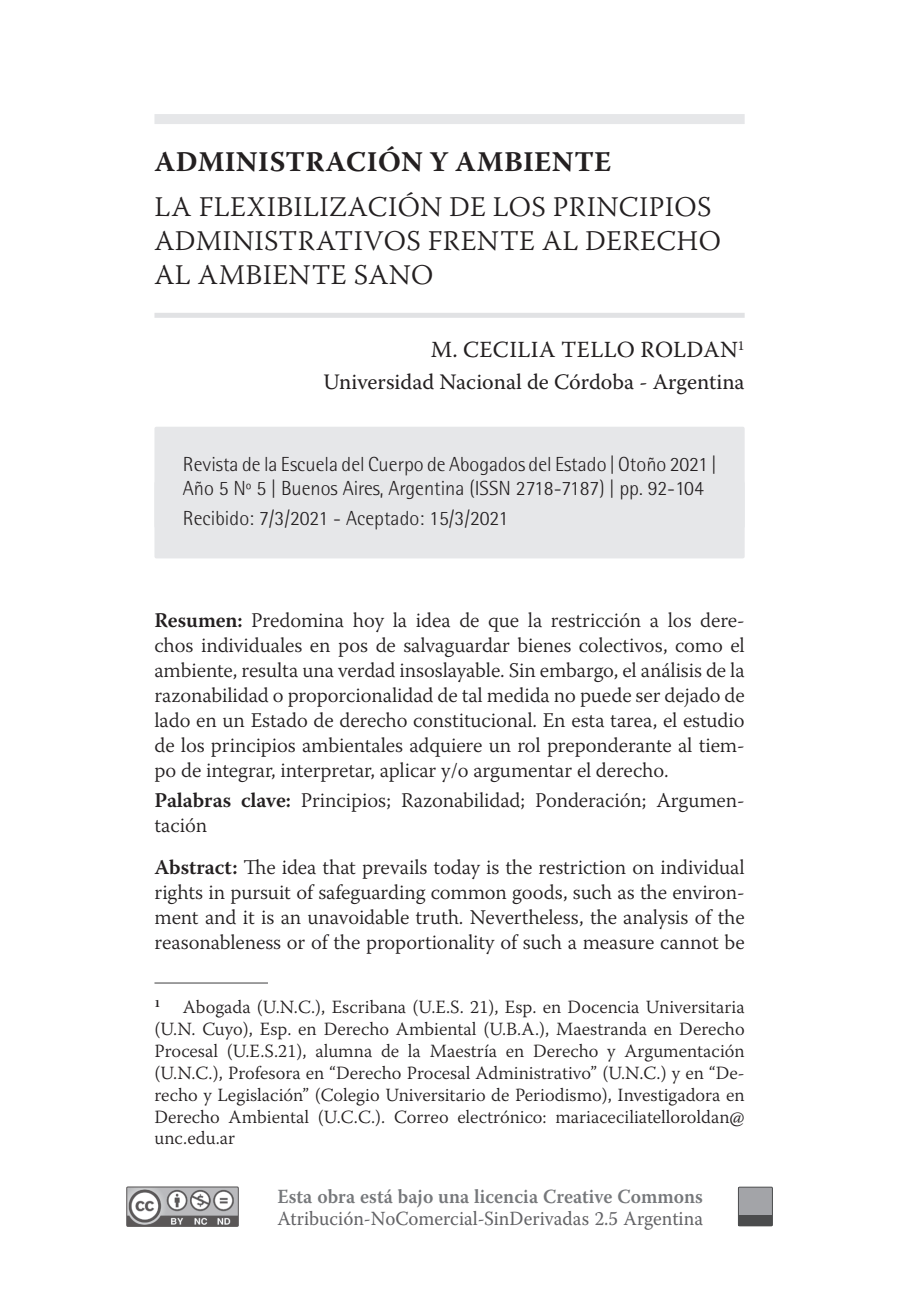
<style>
.page{position:relative;width:908px;height:1304px;background:#fff}
.page>*{position:absolute;margin:0;border:0;box-sizing:border-box;transform-origin:0 0}
.titulo-filete-inf{font:300 28.4px/34px "Warnock Pro";letter-spacing:.015em;color:#231f20}
.titulo-filete-sup{font:700 28.4px "Warnock Pro";letter-spacing:.01em;color:#231f20}
.autor{font:23px "Warnock Pro";letter-spacing:.015em;color:#231f20}
.autor-datos{font:22px "Warnock Pro";color:#231f20}
.resumen{font:300 20.8px/25px "Warnock Pro";letter-spacing:-.005em;color:#231f20;text-align:justify}
.resumen-cep{font:300 20.8px/25px "Warnock Pro";letter-spacing:-.005em;color:#231f20}
.cuadro-articulo{font:300 20.4px/24.4px "Rotis Semi Sans";color:#231f20}
.zocalos-impar{font:20px/22px "Warnock Pro";color:#636366;scale:.95 1}
.Nota{font:300 18.6px/22px "Warnock Pro";color:#231f20;text-align:justify}
.s1{font-weight:600}
.s2{font-weight:600;color:#76787b}
</style>
<div class="page">
<div style="left:154px;top:114px;width:590px;height:10px;background:#e6e7e9"></div>
<div style="left:154px;top:313px;width:590px;height:5px;background:#e1e2e4"></div>
<div style="left:154px;top:427px;width:590px;height:101px;background:#e6e7e9;border-radius:2px"></div>
<div style="left:154px;top:481px;width:590px;height:77px;background:#e6e7e9;border-radius:2px"></div>
<hr style="left:154px;top:983px;width:114px;height:1px;background:#3e3e3f">
<img style="left:128px;top:1188px;width:109px;height:37px">
<div style="left:126px;top:1186px;width:113px;height:41px;border:1px solid #231f20"></div>
<div style="left:738px;top:1187px;width:34px;height:39px;background:#a3a4a8"></div>
<div style="left:737px;top:1187px;width:35px;height:39px;border:1px solid #4b4c4d"></div>
<div style="left:738px;top:1215px;width:33px;height:11px;background:#4b4c4d"></div>
<p class="titulo-filete-sup" style="left:154px;top:145px;width:458px">ADMINISTRACIÓN Y AMBIENTE</p>
<p class="titulo-filete-inf" style="left:154px;top:190px;width:567px">LA FLEXIBILIZACIÓN DE LOS PRINCIPIOS<br>ADMINISTRATIVOS FRENTE AL DERECHO<br>AL AMBIENTE SANO</p>
<p class="autor" style="left:430px;top:336px;width:315px">M. CECILIA TELLO ROLDAN<sup>1</sup></p>
<p class="autor-datos" style="left:323px;top:369px;width:422px">Universidad Nacional de Córdoba - Argentina</p>
<p class="cuadro-articulo" style="left:183px;top:452px;width:534px">Revista de la Escuela del Cuerpo de Abogados del Estado | Otoño 2021 |<br>Año 5 Nº 5 | Buenos Aires, Argentina (ISSN 2718-7187) | pp. 92-104</p>
<p class="cuadro-articulo" style="left:183px;top:506px;width:327px">Recibido: 7/3/2021 - Aceptado: 15/3/2021</p>
<p class="resumen" style="left:154px;top:607px;width:591px"><span class="s1">Resumen:</span> Predomina hoy la idea de que la restricción a los dere&shy;chos individuales en pos de salvaguardar bienes colectivos, como el ambiente, resulta una verdad insoslayable. Sin embargo, el análisis de la razonabilidad o proporcionalidad de tal medida no puede ser dejado de lado en un Estado de derecho constitucional. En esta tarea, el estudio de los principios ambientales adquiere un rol preponderante al tiem&shy;po de integrar, interpretar, aplicar y/o argumentar el derecho.</p>
<p class="resumen-cep" style="left:154px;top:787px;width:591px"><span class="s1">Palabras clave:</span> Principios; Razonabilidad; Ponderación; Argumen&shy;tación</p>
<p class="resumen" style="left:154px;top:854px;width:591px"><span class="s1">Abstract:</span> The idea that prevails today is the restriction on individual rights in pursuit of safeguarding common goods, such as the environ&shy;ment and it is an unavoidable truth. Nevertheless, the analysis of the reasonableness or of the proportionality of such a measure cannot be</p>
<p class="Nota" style="left:154px;top:995px;width:591px"><sup>1</sup> Abogada (U.N.C.), Escribana (U.E.S. 21), Esp. en Docencia Universitaria (U.N. Cuyo), Esp. en Derecho Ambiental (U.B.A.), Maestranda en Derecho Procesal (U.E.S.21), alumna de la Maestría en Derecho y Argumentación (U.N.C.), Profesora en “Derecho Procesal Administrativo” (U.N.C.) y en “De&shy;recho y Legislación” (Colegio Universitario de Periodismo), Investigadora en Derecho Ambiental (U.C.C.). Correo electrónico: mariaceciliatelloroldan@ unc.edu.ar</p>
<p class="zocalos-impar" style="left:277px;top:1185px;width:449px"><span class="s2">Esta obra está bajo una licencia Creative Commons<br></span>Atribución-NoComercial-SinDerivadas 2.5 Argentina</p>
</div>
